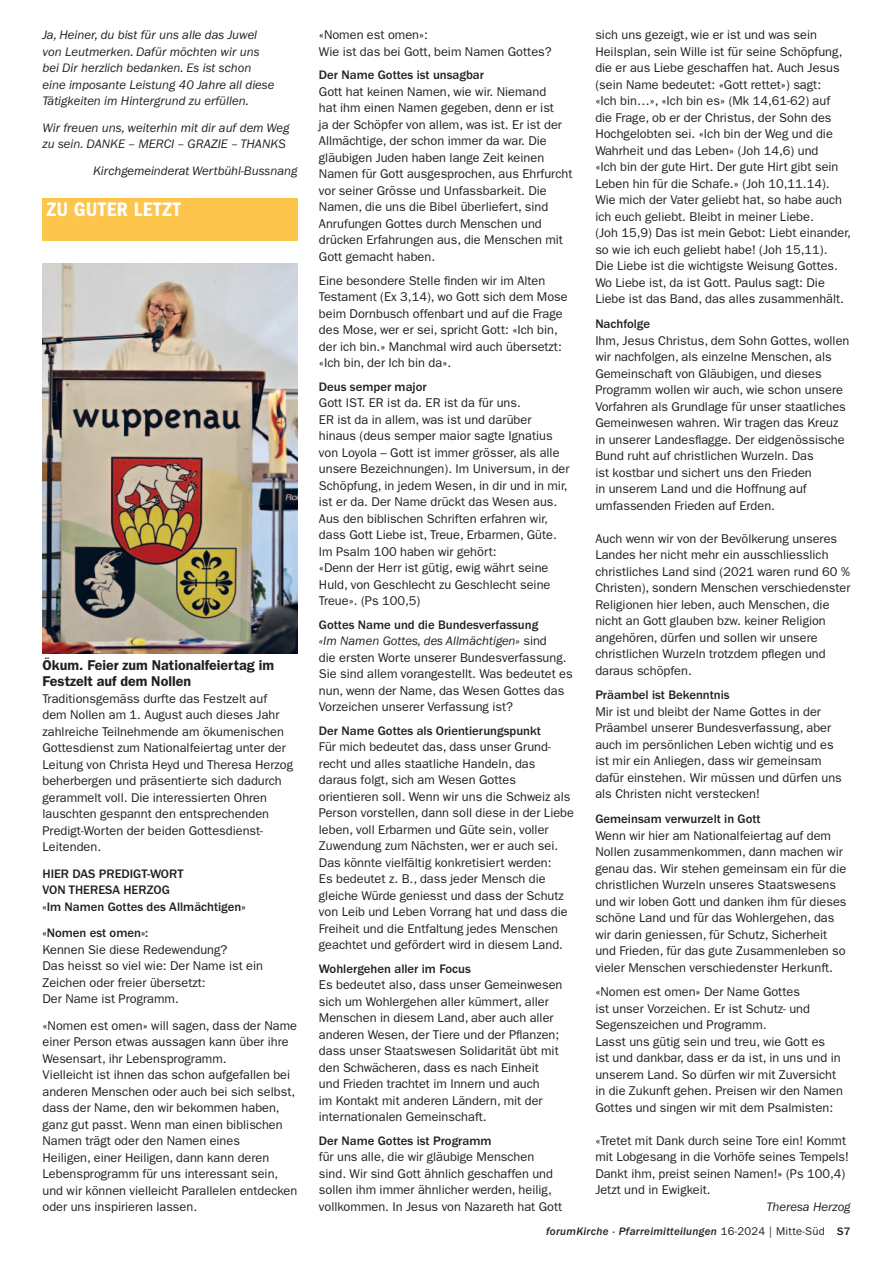
<style>
.page{position:relative;width:893px;height:1263px;background:#fff}
.page>*{position:absolute;margin:0;border:0;box-sizing:border-box;transform-origin:0 0}
.t1{font:20.25px "Franklin Gothic LT Pro Dm Cn";letter-spacing:.03em;color:#fff}
.t2{font:14.25px/16.5px "Franklin Gothic LT Pro Dm";color:#231f20}
.t3{font:12.75px/16.5px "Franklin Gothic LT Pro";color:#231f20}
.t4{font:italic 12.75px/16.5px "Franklin Gothic LT Pro";color:#231f20}
.t5{font:500 12.75px/16.5px "Franklin Gothic LT Pro";color:#231f20}
.t6{font:italic 500 11.25px "Franklin Gothic LT Pro";letter-spacing:.025em;color:#231f20}
.s1{font-weight:400;font-style:normal}
.s2{font-style:normal}
.s3{font-weight:500}
.s4{font-style:italic}
</style>
<div class="page">
<div style="left:43px;top:198px;width:255px;height:43px;background:#fec54d"></div>
<img style="left:43px;top:264px;width:255px;height:389px">
<p class="t4" style="left:43px;top:27px;width:233px">Ja, Heiner, du bist für uns alle das Juwel von Leutmerken. Dafür möchten wir uns bei Dir herzlich bedanken. Es ist schon eine imposante Leistung 40 Jahre all diese Tätigkeiten im Hintergrund zu erfüllen.</p>
<p class="t4" style="left:43px;top:119px;width:249px">Wir freuen uns, weiterhin mit dir auf dem Weg zu sein. DANKE – MERCI – GRAZIE – THANKS</p>
<p class="t4" style="left:93px;top:162px;width:206px">Kirchgemeinderat Wertbühl-Bussnang</p>
<h1 class="t1" style="left:47px;top:198px;width:136px">ZU GUTER LETZT</h1>
<p class="t2" style="left:43px;top:657px;width:233px">Ökum. Feier zum Nationalfeiertag im<br>Festzelt auf dem Nollen</p>
<p class="t3" style="left:43px;top:690px;width:252px">Traditionsgemäss durfte das Festzelt auf dem Nollen am 1. August auch dieses Jahr zahlreiche Teilnehmende am ökumenischen Gottesdienst zum Nationalfeiertag unter der Leitung von Christa Heyd und Theresa Herzog beherbergen und präsentierte sich dadurch gerammelt voll. Die interessierten Ohren lauschten gespannt den entsprechenden Predigt-Worten der beiden Gottesdienst-Leitenden.</p>
<p class="t5" style="left:43px;top:865px;width:205px">HIER DAS PREDIGT-WORT<br>VON THERESA HERZOG<br>«Im Namen Gottes des Allmächtigen»</p>
<p class="t5" style="left:43px;top:925px;width:107px">«Nomen est omen»:</p>
<p class="t3" style="left:43px;top:941px;width:222px">Kennen Sie diese Redewendung?<br>Das heisst so viel wie: Der Name ist ein<br>Zeichen oder freier übersetzt:<br>Der Name ist Programm.</p>
<p class="t3" style="left:43px;top:1017px;width:256px">«Nomen est omen» will sagen, dass der Name einer Person etwas aussagen kann über ihre Wesensart, ihr Lebensprogramm.<br>Vielleicht ist ihnen das schon aufgefallen bei anderen Menschen oder auch bei sich selbst, dass der Name, den wir bekommen haben, ganz gut passt. Wenn man einen biblischen Namen trägt oder den Namen eines<br>Heiligen, einer Heiligen, dann kann deren Lebensprogramm für uns interessant sein, und wir können vielleicht Parallelen entdecken oder uns inspirieren lassen.</p>
<p class="t3" style="left:595px;top:27px;width:257px">sich uns gezeigt, wie er ist und was sein Heilsplan, sein Wille ist für seine Schöpfung, die er aus Liebe geschaffen hat. Auch Jesus (sein Name bedeutet: «Gott rettet») sagt:<br>«Ich bin…», «Ich bin es» (Mk 14,61-62) auf<br>die Frage, ob er der Christus, der Sohn des Hochgelobten sei. «Ich bin der Weg und die Wahrheit und das Leben» (Joh 14,6) und<br>«Ich bin der gute Hirt. Der gute Hirt gibt sein Leben hin für die Schafe.» (Joh 10,11.14).<br>Wie mich der Vater geliebt hat, so habe auch ich euch geliebt. Bleibt in meiner Liebe.<br>(Joh 15,9) Das ist mein Gebot: Liebt einander, so wie ich euch geliebt habe! (Joh 15,11).<br>Die Liebe ist die wichtigste Weisung Gottes.<br>Wo Liebe ist, da ist Gott. Paulus sagt: Die Liebe ist das Band, das alles zusammenhält.</p>
<p class="t5" style="left:595px;top:316px;width:56px">Nachfolge</p>
<p class="t3" style="left:595px;top:332px;width:256px">Ihm, Jesus Christus, dem Sohn Gottes, wollen wir nachfolgen, als einzelne Menschen, als Gemeinschaft von Gläubigen, und dieses Programm wollen wir auch, wie schon unsere Vorfahren als Grundlage für unser staatliches Gemeinwesen wahren. Wir tragen das Kreuz in unserer Landesflagge. Der eidgenössische Bund ruht auf christlichen Wurzeln. Das<br>ist kostbar und sichert uns den Frieden<br>in unserem Land und die Hoffnung auf umfassenden Frieden auf Erden.</p>
<p class="t3" style="left:595px;top:530px;width:257px">Auch wenn wir von der Bevölkerung unseres Landes her nicht mehr ein ausschliesslich christliches Land sind (2021 waren rund 60 % Christen), sondern Menschen verschiedenster Religionen hier leben, auch Menschen, die nicht an Gott glauben bzw. keiner Religion angehören, dürfen und sollen wir unsere christlichen Wurzeln trotzdem pflegen und daraus schöpfen.</p>
<p class="t5" style="left:595px;top:687px;width:136px">Präambel ist Bekenntnis</p>
<p class="t3" style="left:595px;top:703px;width:248px">Mir ist und bleibt der Name Gottes in der Präambel unserer Bundesverfassung, aber auch im persönlichen Leben wichtig und es ist mir ein Anliegen, dass wir gemeinsam dafür einstehen. Wir müssen und dürfen uns als Christen nicht verstecken!</p>
<p class="t5" style="left:595px;top:811px;width:167px">Gemeinsam verwurzelt in Gott</p>
<p class="t3" style="left:595px;top:827px;width:253px">Wenn wir hier am Nationalfeiertag auf dem Nollen zusammenkommen, dann machen wir genau das. Wir stehen gemeinsam ein für die christlichen Wurzeln unseres Staatswesens und wir loben Gott und danken ihm für dieses schöne Land und für das Wohlergehen, das wir darin geniessen, für Schutz, Sicherheit und Frieden, für das gute Zusammenleben so vieler Menschen verschiedenster Herkunft.</p>
<p class="t3" style="left:595px;top:984px;width:249px">«Nomen est omen» Der Name Gottes<br>ist unser Vorzeichen. Er ist Schutz- und Segenszeichen und Programm.<br>Lasst uns gütig sein und treu, wie Gott es<br>ist und dankbar, dass er da ist, in uns und in unserem Land. So dürfen wir mit Zuversicht in die Zukunft gehen. Preisen wir den Namen Gottes und singen wir mit dem Psalmisten:</p>
<p class="t3" style="left:595px;top:1132px;width:255px">«Tretet mit Dank durch seine Tore ein! Kommt mit Lobgesang in die Vorhöfe seines Tempels!<br>Dankt ihm, preist seinen Namen!» (Ps 100,4)<br>Jetzt und in Ewigkeit.</p>
<p class="t4" style="left:766px;top:1198px;width:86px">Theresa Herzog</p>
<p class="t6" style="left:546px;top:1225px;width:306px">forumKirche · Pfarreimitteilungen <span class="s1">16-2024 | Mitte-Süd</span> <span class="s2">S7</span></p>
<p class="t3" style="left:319px;top:27px;width:234px">«Nomen est omen»:<br>Wie ist das bei Gott, beim Namen Gottes?</p>
<p class="t5" style="left:319px;top:67px;width:167px">Der Name Gottes ist unsagbar</p>
<p class="t3" style="left:319px;top:83px;width:255px">Gott hat keinen Namen, wie wir. Niemand<br>hat ihm einen Namen gegeben, denn er ist<br>ja der Schöpfer von allem, was ist. Er ist der Allmächtige, der schon immer da war. Die gläubigen Juden haben lange Zeit keinen Namen für Gott ausgesprochen, aus Ehrfurcht vor seiner Grösse und Unfassbarkeit. Die Namen, die uns die Bibel überliefert, sind Anrufungen Gottes durch Menschen und drücken Erfahrungen aus, die Menschen mit Gott gemacht haben.</p>
<p class="t3" style="left:319px;top:272px;width:250px">Eine besondere Stelle finden wir im Alten Testament (Ex 3,14), wo Gott sich dem Mose beim Dornbusch offenbart und auf die Frage des Mose, wer er sei, spricht Gott: «Ich bin, der ich bin.» Manchmal wird auch übersetzt: «Ich bin, der Ich bin da».</p>
<p class="t5" style="left:319px;top:378px;width:109px">Deus semper major</p>
<p class="t3" style="left:319px;top:395px;width:252px">Gott IST. ER ist da. ER ist da für uns.<br>ER ist da in allem, was ist und darüber hinaus (deus semper maior sagte Ignatius von Loyola – Gott ist immer grösser, als alle unsere Bezeichnungen). Im Universum, in der Schöpfung, in jedem Wesen, in dir und in mir, ist er da. Der Name drückt das Wesen aus.<br>Aus den biblischen Schriften erfahren wir, dass Gott Liebe ist, Treue, Erbarmen, Güte.<br>Im Psalm 100 haben wir gehört:<br>«Denn der Herr ist gütig, ewig währt seine Huld, von Geschlecht zu Geschlecht seine Treue». (Ps 100,5)</p>
<p class="t3" style="left:319px;top:616px;width:255px"><span class="s3">Gottes Name und die Bundesverfassung<br></span><span class="s4">«Im Namen Gottes, des Allmächtigen»</span> sind<br>die ersten Worte unserer Bundesverfassung.<br>Sie sind allem vorangestellt. Was bedeutet es nun, wenn der Name, das Wesen Gottes das Vorzeichen unserer Verfassung ist?</p>
<p class="t5" style="left:319px;top:722px;width:224px">Der Name Gottes als Orientierungspunkt</p>
<p class="t3" style="left:319px;top:739px;width:257px">Für mich bedeutet das, dass unser Grund&shy;recht und alles staatliche Handeln, das daraus folgt, sich am Wesen Gottes orientieren soll. Wenn wir uns die Schweiz als Person vorstellen, dann soll diese in der Liebe leben, voll Erbarmen und Güte sein, voller Zuwendung zum Nächsten, wer er auch sei.<br>Das könnte vielfältig konkretisiert werden:<br>Es bedeutet z. B., dass jeder Mensch die gleiche Würde geniesst und dass der Schutz von Leib und Leben Vorrang hat und dass die Freiheit und die Entfaltung jedes Menschen geachtet und gefördert wird in diesem Land.</p>
<p class="t5" style="left:319px;top:960px;width:153px">Wohlergehen aller im Focus</p>
<p class="t3" style="left:319px;top:977px;width:245px">Es bedeutet also, dass unser Gemeinwesen sich um Wohlergehen aller kümmert, aller Menschen in diesem Land, aber auch aller anderen Wesen, der Tiere und der Pflanzen; dass unser Staatswesen Solidarität übt mit den Schwächeren, dass es nach Einheit und Frieden trachtet im Innern und auch<br>im Kontakt mit anderen Ländern, mit der internationalen Gemeinschaft.</p>
<p class="t5" style="left:319px;top:1132px;width:174px">Der Name Gottes ist Programm</p>
<p class="t3" style="left:319px;top:1149px;width:245px">für uns alle, die wir gläubige Menschen sind. Wir sind Gott ähnlich geschaffen und sollen ihm immer ähnlicher werden, heilig, vollkommen. In Jesus von Nazareth hat Gott</p>
</div>
